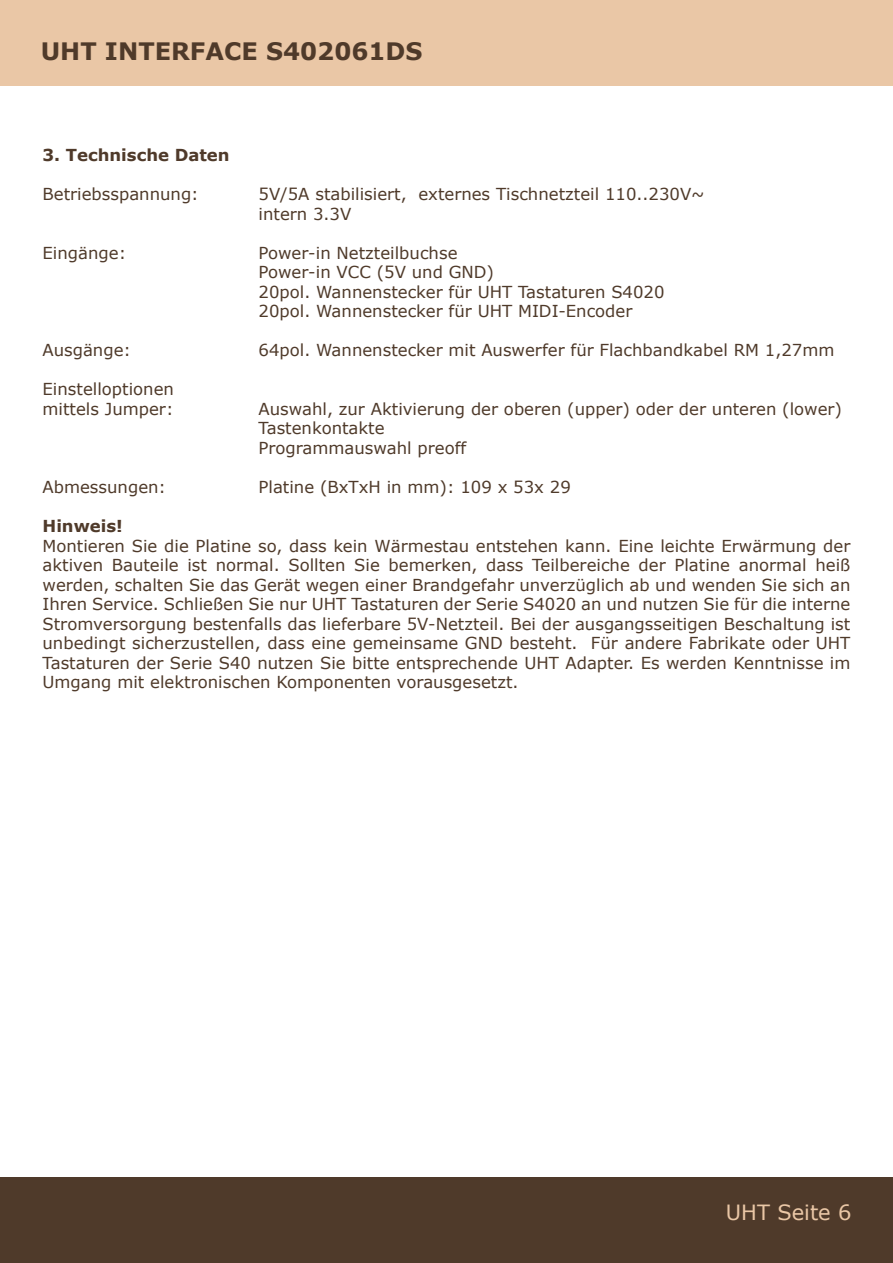
<style>
.page{position:relative;width:893px;height:1263px;background:#fff}
.page>*{position:absolute;margin:0;border:0;box-sizing:border-box;transform-origin:0 0}
.t1{font:700 24px "Verdana";color:#4f3a2a}
.t2{font:21px "Verdana";color:#eac7a6}
.t3{font:16.5px/19.5px "Verdana";color:#4f3a2a}
.t4{font:700 16.5px "Verdana";color:#4f3a2a}
</style>
<div class="page">
<div style="left:0;top:0;width:893px;height:85px;background:#eac7a6"></div>
<div style="left:0;top:1178px;width:893px;height:85px;background:#4f3a2a"></div>
<p class="t1" style="left:41px;top:35px;width:383px">UHT INTERFACE S402061DS</p>
<p class="t4" style="left:43px;top:145px;width:189px">3. Technische Daten</p>
<p class="t3" style="left:43px;top:185px;width:158px">Betriebsspannung:</p>
<p class="t3" style="left:259px;top:185px;width:448px">5V/5A stabilisiert, externes Tischnetzteil 110..230V~</p>
<p class="t3" style="left:259px;top:204px;width:94px">intern 3.3V</p>
<p class="t3" style="left:43px;top:243px;width:85px">Eingänge:</p>
<p class="t3" style="left:259px;top:243px;width:200px">Power-in Netzteilbuchse</p>
<p class="t3" style="left:259px;top:263px;width:237px">Power-in VCC (5V und GND)</p>
<p class="t3" style="left:259px;top:282px;width:408px">20pol. Wannenstecker für UHT Tastaturen S4020</p>
<p class="t3" style="left:259px;top:302px;width:375px">20pol. Wannenstecker für UHT MIDI-Encoder</p>
<p class="t3" style="left:43px;top:341px;width:90px">Ausgänge:</p>
<p class="t3" style="left:259px;top:341px;width:577px">64pol. Wannenstecker mit Auswerfer für Flachbandkabel RM 1,27mm</p>
<p class="t3" style="left:43px;top:380px;width:133px">Einstelloptionen</p>
<p class="t3" style="left:43px;top:399px;width:132px">mittels Jumper:</p>
<p class="t3" style="left:259px;top:399px;width:585px">Auswahl, zur Aktivierung der oberen (upper) oder der unteren (lower)<br>Tastenkontakte</p>
<p class="t3" style="left:259px;top:438px;width:209px">Programmauswahl preoff</p>
<p class="t3" style="left:43px;top:477px;width:125px">Abmessungen:</p>
<p class="t3" style="left:259px;top:477px;width:314px">Platine (BxTxH in mm): 109 x 53x 29</p>
<p class="t4" style="left:43px;top:515px;width:82px">Hinweis!</p>
<p class="t3" style="left:43px;top:536px;width:809px;text-align:justify">Montieren Sie die Platine so, dass kein Wärmestau entstehen kann. Eine leichte Erwärmung der aktiven Bauteile ist normal. Sollten Sie bemerken, dass Teilbereiche der Platine anormal heiß werden, schalten Sie das Gerät wegen einer Brandgefahr unverzüglich ab und wenden Sie sich an Ihren Service. Schließen Sie nur UHT Tastaturen der Serie S4020 an und nutzen Sie für die interne Stromversorgung bestenfalls das lieferbare 5V-Netzteil. Bei der ausgangsseitigen Beschaltung ist unbedingt sicherzustellen, dass eine gemeinsame GND besteht. Für andere Fabrikate oder UHT Tastaturen der Serie S40 nutzen Sie bitte entsprechende UHT Adapter. Es werden Kenntnisse im Umgang mit elektronischen Komponenten vorausgesetzt.</p>
<p class="t2" style="left:726px;top:1199px;width:127px">UHT Seite 6</p>
</div>
